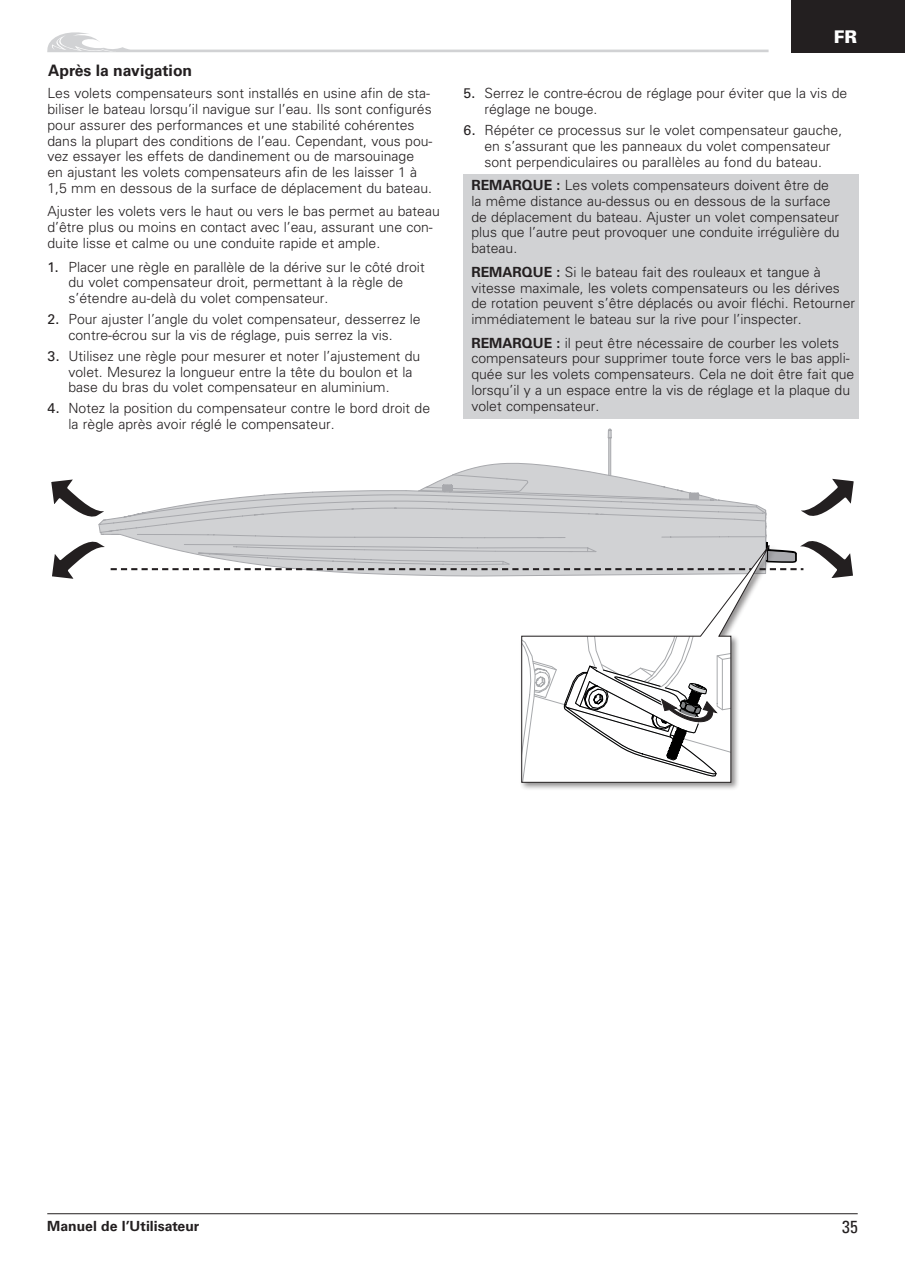
<style>
.page{position:relative;width:905px;height:1272px;background:#fff}
.page>*{position:absolute;margin:0;border:0;box-sizing:border-box;transform-origin:0 0}
.t1{font:900 17.5px "Univers LT Std";color:#fff}
.t2{font:condensed 17.5px "Univers LT Std";color:#231f20}
.Heading_3{font:700 15.75px "Univers LT Std";color:#231f20}
.Body_Text__Body{font:300 14px/15.8px "Univers LT Std";color:#231f20}
.t3{font:700 14px "Univers LT Std";color:#231f20}
.s1{font-weight:400}
.s2{font-weight:700}
</style>
<div class="page">
<hr style="left:47px;top:1213px;width:810px;height:1px;background:#231f20">
<svg style="left:47px;top:32px;width:721px;height:21px"></svg>
<div style="left:791px;top:0;width:113px;height:53px;background:#231f20"></div>
<div style="left:463px;top:174px;width:395px;height:244px;background:#d1d2d4"></div>
<svg style="left:607px;top:428px;width:4px;height:10px"></svg>
<hr style="left:610px;top:438px;width:1px;height:38px;background:#a8a9ad">
<hr style="left:608px;top:438px;width:1px;height:37px;background:#a8a9ad">
<div style="left:519px;top:544px;width:258px;height:247px;background:#231f20;opacity:.5"></div>
<svg style="left:51px;top:463px;width:803px;height:319px"></svg>
<svg style="left:521px;top:540px;width:251px;height:243px"></svg>
<p class="Heading_3" style="left:48px;top:61px;width:146px">Après la navigation</p>
<p class="Body_Text__Body" style="left:47px;top:85px;width:386px">Les volets compensateurs sont installés en usine afin de sta&shy;biliser le bateau lorsqu’il navigue sur l’eau. Ils sont configurés pour assurer des performances et une stabilité cohérentes dans la plupart des conditions de l’eau. Cependant, vous pou&shy;vez essayer les effets de dandinement ou de marsouinage en ajustant les volets compensateurs afin de les laisser 1 à 1,5 mm en dessous de la surface de déplacement du bateau.</p>
<p class="Body_Text__Body" style="left:47px;top:204px;width:394px">Ajuster les volets vers le haut ou vers le bas permet au bateau d’être plus ou moins en contact avec l’eau, assurant une con&shy;duite lisse et calme ou une conduite rapide et ample.</p>
<p class="Body_Text__Body" style="left:68px;top:259px;width:357px;text-indent:-21px"><span class="s1">1.</span> Placer une règle en parallèle de la dérive sur le côté droit du volet compensateur droit, permettant à la règle de s’étendre au-delà du volet compensateur.</p>
<p class="Body_Text__Body" style="left:47px;top:311px;width:375px;text-align:center"><span class="s1">2.</span> Pour ajuster l’angle du volet compensateur, desserrez le contre-écrou sur la vis de réglage, puis serrez la vis.</p>
<p class="Body_Text__Body" style="left:68px;top:348px;width:353px;text-indent:-21px"><span class="s1">3.</span> Utilisez une règle pour mesurer et noter l’ajustement du volet. Mesurez la longueur entre la tête du boulon et la base du bras du volet compensateur en aluminium.</p>
<p class="Body_Text__Body" style="left:68px;top:400px;width:363px;text-indent:-21px"><span class="s1">4.</span> Notez la position du compensateur contre le bord droit de la règle après avoir réglé le compensateur.</p>
<p class="t1" style="left:833px;top:26px;width:25px">FR</p>
<p class="Body_Text__Body" style="left:484px;top:85px;width:364px;text-indent:-21px"><span class="s1">5.</span> Serrez le contre-écrou de réglage pour éviter que la vis de réglage ne bouge.</p>
<p class="Body_Text__Body" style="left:484px;top:122px;width:359px;text-indent:-21px"><span class="s1">6.</span> Répéter ce processus sur le volet compensateur gauche, en s’assurant que les panneaux du volet compensateur sont perpendiculaires ou parallèles au fond du bateau.</p>
<p class="Body_Text__Body" style="left:471px;top:177px;width:370px"><span class="s2">REMARQUE :</span> Les volets compensateurs doivent être de la même distance au-dessus ou en dessous de la surface de déplacement du bateau. Ajuster un volet compensateur plus que l’autre peut provoquer une conduite irrégulière du bateau.</p>
<p class="Body_Text__Body" style="left:471px;top:264px;width:385px"><span class="s2">REMARQUE :</span> Si le bateau fait des rouleaux et tangue à vitesse maximale, les volets compensateurs ou les dérives de rotation peuvent s’être déplacés ou avoir fléchi. Retourner immédiatement le bateau sur la rive pour l’inspecter.</p>
<p class="Body_Text__Body" style="left:471px;top:335px;width:384px"><span class="s2">REMARQUE :</span> il peut être nécessaire de courber les volets compensateurs pour supprimer toute force vers le bas appli&shy;quée sur les volets compensateurs. Cela ne doit être fait que lorsqu’il y a un espace entre la vis de réglage et la plaque du volet compensateur.</p>
<p class="t3" style="left:47px;top:1217px;width:154px">Manuel de l’Utilisateur</p>
<p class="t2" style="left:842px;top:1215px;width:17px">35</p>
</div>
